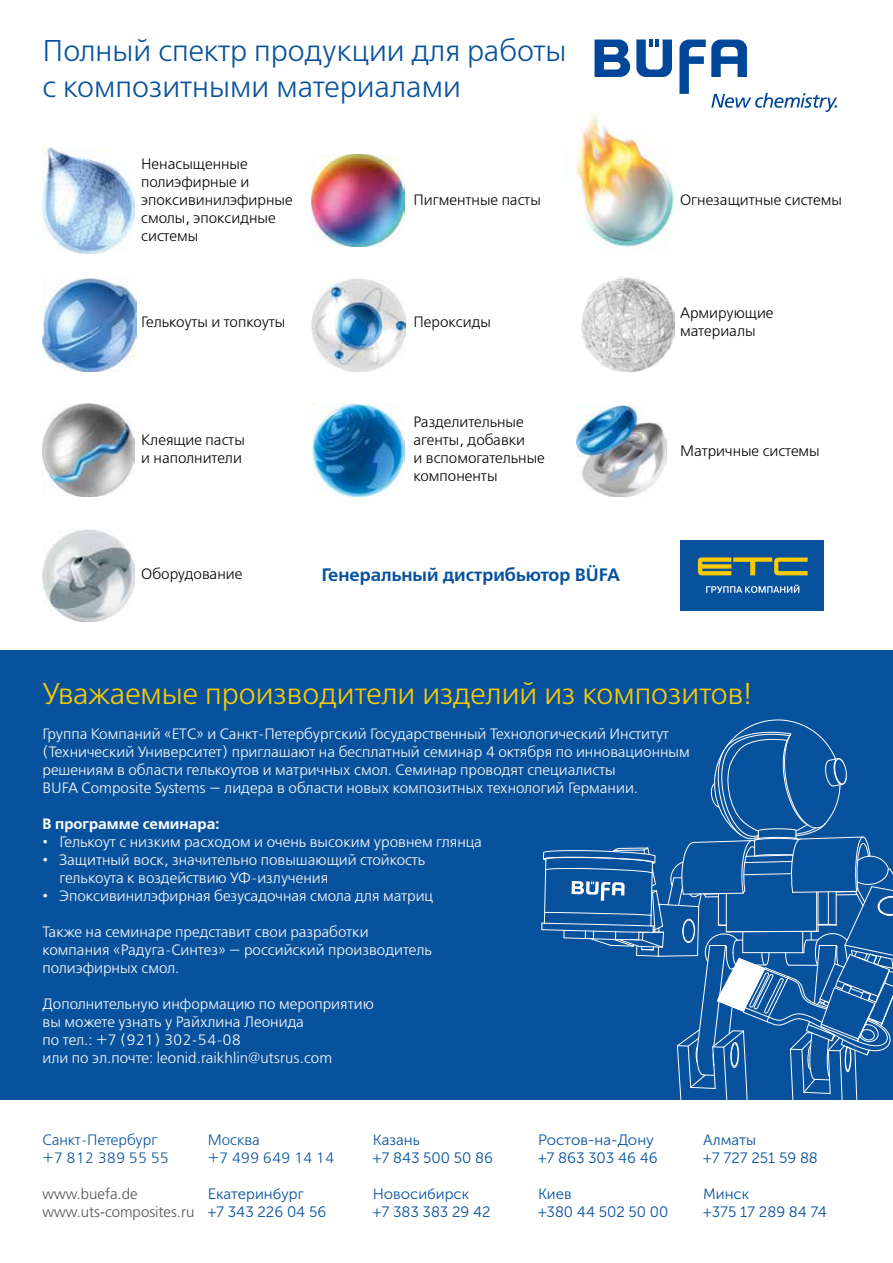
<style>
.page{position:relative;width:893px;height:1263px;background:#fff}
.page>*{position:absolute;margin:0;border:0;box-sizing:border-box;transform-origin:0 0}
.t1{font:30px/36px "Free Set Light C";color:#08529d}
.t2{font:30px "Free Set Light C";color:#fbcb00}
.t3{font:18px "Free Set Demi C";color:#08529d}
.t4{font:15px/18px "Free Set Light C";color:#fff}
.t5{font:15px/18px "Free Set Light C";color:#000}
.t6{font:15px/18px "Museo Sans Cyrl 300";color:#08529d}
.t7{font:15px/18px "Free Set Light C";color:#08529d}
.t8{font:300 15px/18px "Frutiger LT Std";color:#565655}
.t9{font:15px "Free Set Demi C";color:#fff}
.s1{font-family:"Frutiger LT Std";font-weight:700}
</style>
<div class="page">
<div style="left:0;top:651px;width:893px;height:449px;background:#08529d"></div>
<svg style="left:636px;top:40px;width:36px;height:37px"></svg>
<svg style="left:595px;top:40px;width:35px;height:37px"></svg>
<svg style="left:679px;top:40px;width:158px;height:72px"></svg>
<img style="left:43px;top:147px;width:92px;height:106px">
<img style="left:312px;top:154px;width:92px;height:92px">
<img style="left:43px;top:279px;width:93px;height:92px">
<img style="left:312px;top:279px;width:93px;height:92px">
<img style="left:42px;top:404px;width:93px;height:92px">
<img style="left:312px;top:404px;width:93px;height:92px">
<img style="left:576px;top:98px;width:104px;height:149px">
<img style="left:581px;top:276px;width:93px;height:95px">
<img style="left:42px;top:529px;width:92px;height:92px">
<img style="left:577px;top:405px;width:90px;height:91px">
<div style="left:680px;top:540px;width:144px;height:70px;background:#08529d"></div>
<svg style="left:698px;top:557px;width:110px;height:18px"></svg>
<svg style="left:706px;top:584px;width:93px;height:9px"></svg>
<svg style="left:541px;top:719px;width:352px;height:381px"></svg>
<h1 class="t1" style="left:43px;top:34px;width:525px">Полный спектр продукции для работы с композитными материалами</h1>
<p class="t5" style="left:141px;top:155px;width:153px">Ненасыщенные полиэфирные и эпоксивинилэфирные смолы, эпоксидные системы</p>
<p class="t5" style="left:141px;top:313px;width:146px">Гелькоуты и топкоуты</p>
<p class="t5" style="left:141px;top:432px;width:105px">Клеящие пасты и наполнители</p>
<p class="t5" style="left:413px;top:191px;width:129px">Пигментные пасты</p>
<p class="t5" style="left:680px;top:191px;width:163px">Огнезащитные системы</p>
<p class="t5" style="left:413px;top:313px;width:79px">Пероксиды</p>
<p class="t5" style="left:413px;top:414px;width:133px">Разделительные агенты, добавки<br>и вспомогательные компоненты</p>
<p class="t5" style="left:680px;top:304px;width:95px">Армирующие материалы</p>
<p class="t5" style="left:680px;top:442px;width:141px">Матричные системы</p>
<p class="t5" style="left:141px;top:566px;width:103px">Оборудование</p>
<p class="t3" style="left:322px;top:564px;width:300px">Генеральный дистрибьютор <span class="s1">BÜFA</span></p>
<h1 class="t2" style="left:43px;top:678px;width:711px">Уважаемые производители изделий из композитов!</h1>
<p class="t4" style="left:43px;top:726px;width:649px">Группа Компаний «ЕТС» и Санкт-Петербургский Государственный Технологический Институт (Технический Университет) приглашают на бесплатный семинар 4 октября по инновационным решениям в области гелькоутов и матричных смол. Семинар проводят специалисты<br>BUFA Composite Systems — лидера в области новых композитных технологий Германии.</p>
<p class="t9" style="left:43px;top:815px;width:178px">В программе семинара:</p>
<p class="t4" style="left:43px;top:834px;width:441px">• Гелькоут с низким расходом и очень высоким уровнем глянца</p>
<p class="t4" style="left:60px;top:852px;width:367px;text-indent:-17px">• Защитный воск, значительно повышающий стойкость гелькоута к воздействию УФ-излучения</p>
<p class="t4" style="left:43px;top:888px;width:392px">• Эпоксивинилэфирная безусадочная смола для матриц</p>
<p class="t4" style="left:43px;top:924px;width:391px">Также на семинаре представит свои разработки компания «Радуга-Синтез» — российский производитель полиэфирных смол.</p>
<p class="t4" style="left:43px;top:996px;width:333px">Дополнительную информацию по мероприятию вы можете узнать у Райхлина Леонида<br>по тел.: +7 (921) 302-54-08<br>или по эл.почте: leonid.raikhlin@utsrus.com</p>
<p class="t7" style="left:43px;top:1131px;width:128px">Санкт-Петербург +7 812 389 55 55</p>
<p class="t7" style="left:208px;top:1131px;width:128px">Москва<br>+7 499 649 14 14</p>
<p class="t6" style="left:208px;top:1184px;width:120px">Екатеринбург<br>+7 343 226 04 56</p>
<p class="t8" style="left:43px;top:1184px;width:153px">www.buefa.de www.uts-composites.ru</p>
<p class="t6" style="left:373px;top:1131px;width:121px">Казань<br>+7 843 500 50 86</p>
<p class="t6" style="left:373px;top:1185px;width:119px">Новосибирск<br>+7 383 383 29 42</p>
<p class="t6" style="left:538px;top:1131px;width:121px">Ростов-на-Дону +7 863 303 46 46</p>
<p class="t6" style="left:538px;top:1185px;width:132px">Киев<br>+380 44 502 50 00</p>
<p class="t6" style="left:703px;top:1131px;width:116px">Алматы<br>+7 727 251 59 88</p>
<p class="t6" style="left:703px;top:1185px;width:125px">Минск<br>+375 17 289 84 74</p>
</div>
